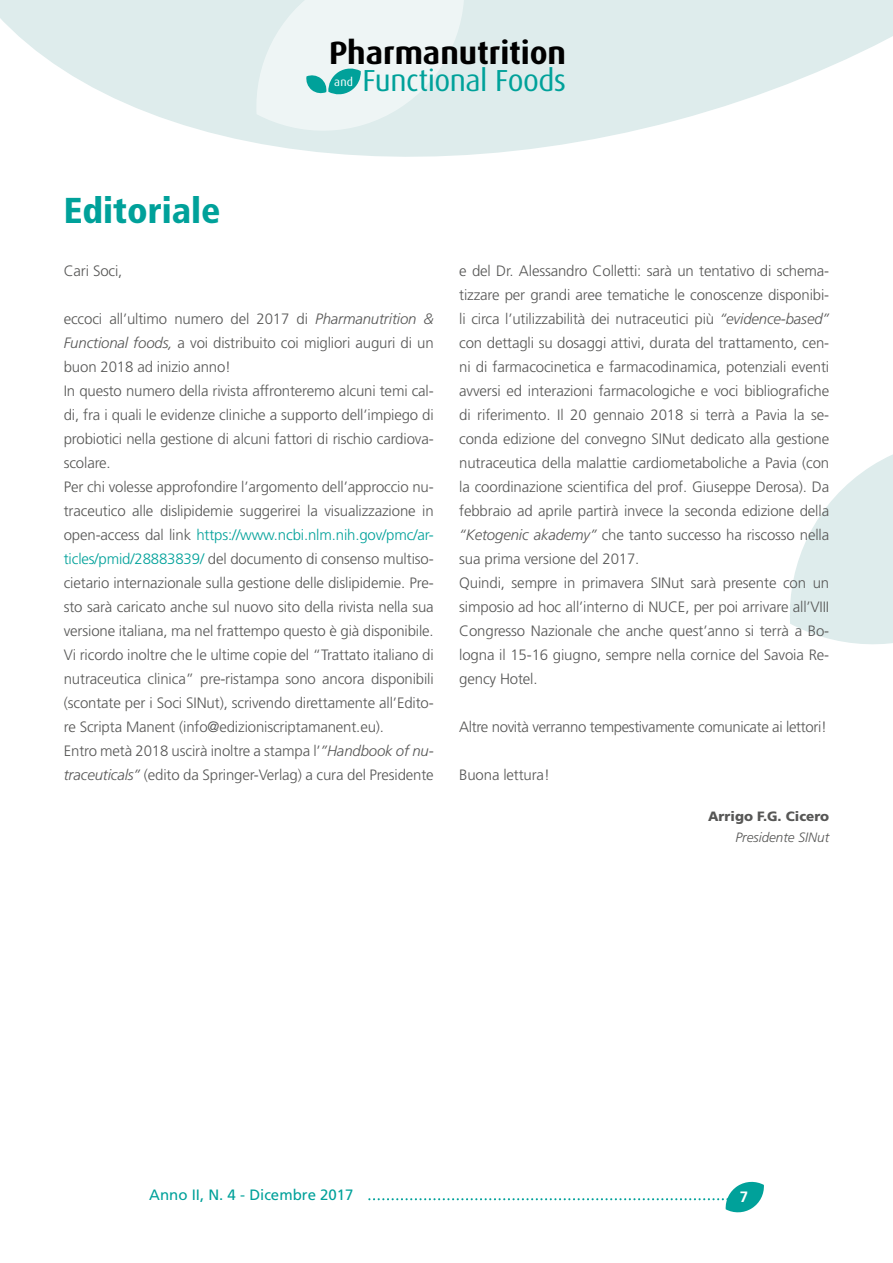
<style>
.page{position:relative;width:893px;height:1263px;background:#fff}
.page>*{position:absolute;margin:0;border:0;box-sizing:border-box;transform-origin:0 0}
.t1{font:900 condensed 36px "Frutiger LT Std";color:#00a19a}
.t2{font:700 32.25px "Dax";color:#000}
.t3{font:30.45px "Dax";letter-spacing:-.02em;color:#00a19a}
.t4{font:300 15px/24px "Frutiger LT Std";letter-spacing:-.01em;color:#575756}
.t5{font:15px "Frutiger LT Std";color:#00a19a}
.t6{font:700 15px "Frutiger LT Std";color:#fff}
.t7{font:900 13.5px "Frutiger LT Std";color:#575756}
.t8{font:italic 300 13.5px "Frutiger LT Std";color:#575756}
.t9{font:11.7px "Dax";color:#fff}
.s1{font-style:italic}
.s2{color:#00a19a}
</style>
<div class="page">
<svg style="left:0;top:0;width:893px;height:157px;fill:#deecec"></svg>
<svg style="left:790px;top:454px;width:103px;height:190px"></svg>
<svg style="left:369px;top:1181px;width:395px;height:32px"></svg>
<svg style="left:256px;top:0;width:208px;height:131px;background:#e2f0f0"></svg>
<h1 class="t1" style="left:64px;top:189px;width:158px">Editoriale</h1>
<h2 class="t2" style="left:329px;top:35px;width:239px">Pharmanutrition</h2>
<p class="t9" style="left:334px;top:76px;width:20px">and</p>
<h3 class="t3" style="left:363px;top:64px;width:205px">Functional Foods</h3>
<p class="t4" style="left:64px;top:259px;width:60px">Cari Soci,</p>
<p class="t4" style="left:64px;top:307px;width:371px">eccoci all’ultimo numero del 2017 di <span class="s1">Pharmanutrition &amp; Functional foods,</span> a voi distribuito coi migliori auguri di un buon 2018 ad inizio anno!<br>In questo numero della rivista affronteremo alcuni temi cal&shy;di, fra i quali le evidenze cliniche a supporto dell’impiego di probiotici nella gestione di alcuni fattori di rischio cardiova&shy;scolare.<br>Per chi volesse approfondire l’argomento dell’approccio nu&shy;traceutico alle dislipidemie suggerirei la visualizzazione in open-access dal link <span class="s2">https://www.ncbi.nlm.nih.gov/pmc/ar&shy;ticles/pmid/28883839/</span> del documento di consenso multiso&shy;cietario internazionale sulla gestione delle dislipidemie. Pre&shy;sto sarà caricato anche sul nuovo sito della rivista nella sua versione italiana, ma nel frattempo questo è già disponibile.<br>Vi ricordo inoltre che le ultime copie del “Trattato italiano di nutraceutica clinica” pre-ristampa sono ancora disponibili (scontate per i Soci SINut), scrivendo direttamente all’Edito&shy;re Scripta Manent (info@edizioniscriptamanent.eu).<br>Entro metà 2018 uscirà inoltre a stampa l’<span class="s1">”Handbook of nu&shy;traceuticals”</span> (edito da Springer-Verlag) a cura del Presidente</p>
<p class="t4" style="left:459px;top:259px;width:371px">e del Dr. Alessandro Colletti: sarà un tentativo di schema&shy;tizzare per grandi aree tematiche le conoscenze disponibi&shy;li circa l’utilizzabilità dei nutraceutici più <span class="s1">“evidence-based” </span>con dettagli su dosaggi attivi, durata del trattamento, cen&shy;ni di farmacocinetica e farmacodinamica, potenziali eventi avversi ed interazioni farmacologiche e voci bibliografiche di riferimento. Il 20 gennaio 2018 si terrà a Pavia la se&shy;conda edizione del convegno SINut dedicato alla gestione nutraceutica della malattie cardiometaboliche a Pavia (con la coordinazione scientifica del prof. Giuseppe Derosa). Da febbraio ad aprile partirà invece la seconda edizione della <span class="s1">“Ketogenic akademy”</span> che tanto successo ha riscosso nella sua prima versione del 2017.<br>Quindi, sempre in primavera SINut sarà presente con un simposio ad hoc all’interno di NUCE, per poi arrivare all’VIII Congresso Nazionale che anche quest’anno si terrà a Bo&shy;logna il 15-16 giugno, sempre nella cornice del Savoia Re&shy;gency Hotel.</p>
<p class="t4" style="left:459px;top:715px;width:369px">Altre novità verranno tempestivamente comunicate ai lettori!</p>
<p class="t4" style="left:459px;top:763px;width:92px">Buona lettura!</p>
<p class="t7" style="left:708px;top:808px;width:123px">Arrigo F.G. Cicero</p>
<p class="t8" style="left:735px;top:829px;width:95px">Presidente SINut</p>
<p class="t5" style="left:149px;top:1186px;width:206px">Anno II, N. 4 - Dicembre 2017</p>
<p class="t6" style="left:740px;top:1188px;width:10px">7</p>
</div>
